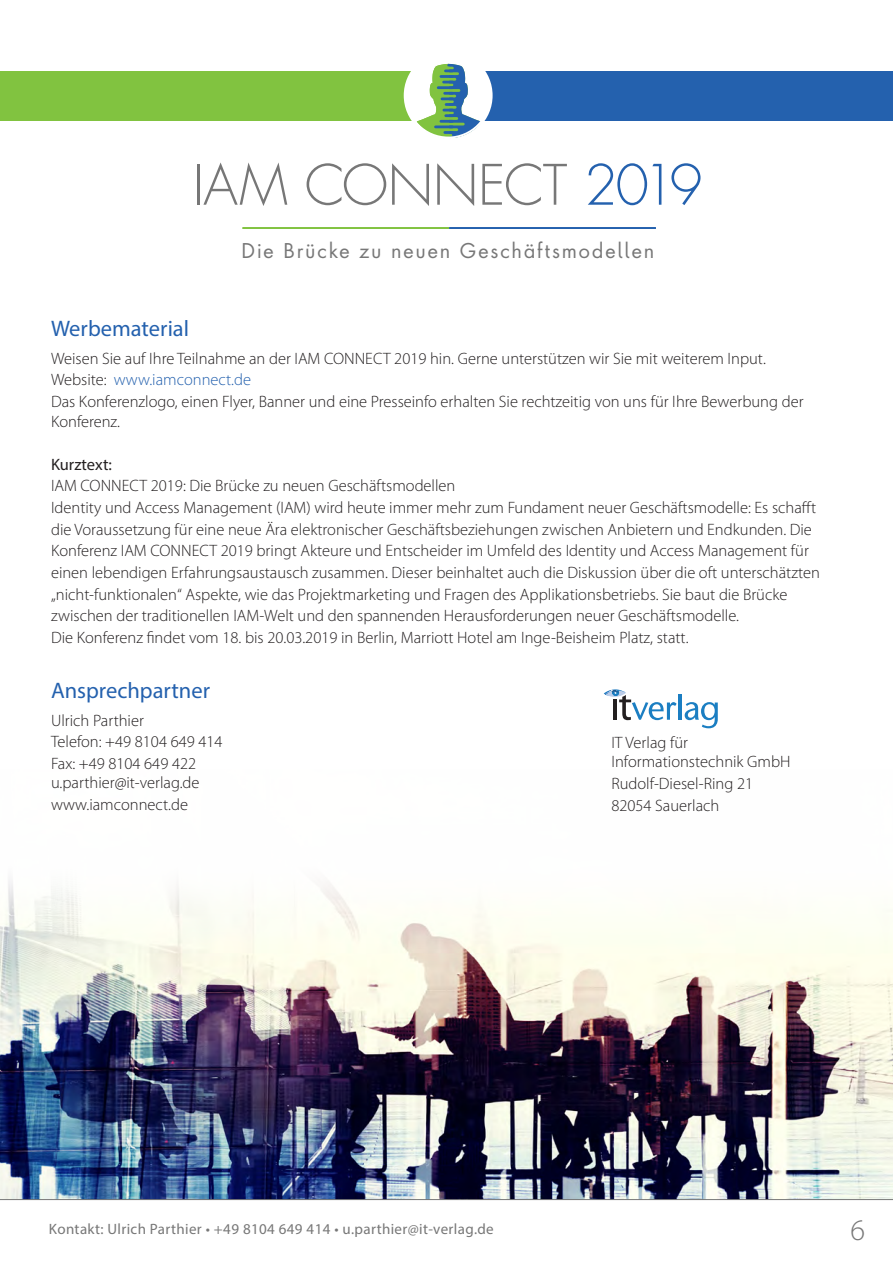
<style>
.page{position:relative;width:893px;height:1263px;background:#fff}
.page>*{position:absolute;margin:0;border:0;box-sizing:border-box;transform-origin:0 0}
.t1{font:300 54.15px "Futura LT Pro";letter-spacing:-.025em;color:#777}
.t2{font:300 30px "Myriad Pro";color:#777}
.ZÜ_15pt{font:22.5px "Myriad Pro";color:#2461ae}
.t3{font:19.8px "Futura ND Alt";letter-spacing:.08em;color:#777}
.Fließtext_11pt{font:300 16.5px/19.5px "Myriad Pro";color:#231f20}
.Fließtext_11pt-2{font:300 16.5px "Myriad Pro";color:#2461ae}
.Fließtext_11pt-3{font:16.5px "Myriad Pro";color:#231f20}
.t4{font:15px "Myriad Pro";letter-spacing:.025em;color:#777}
.s1{color:#2461ae}
.s2{color:#231f20}
</style>
<div class="page">
<div style="left:437px;top:71px;width:456px;height:50px;background:#2461ae"></div>
<div style="left:0;top:71px;width:450px;height:50px;background:#81c340"></div>
<div style="left:406px;top:53px;width:84px;height:85px;background:#fff;border-radius:50%"></div>
<div style="left:404px;top:51px;width:89px;height:89px;border:5px solid #fff;border-radius:50%"></div>
<svg style="left:413px;top:62px;width:71px;height:78px"></svg>
<div style="left:405px;top:52px;width:86px;height:86px;border:2px solid #fff;border-radius:50%"></div>
<hr style="left:243px;top:227px;width:206px;height:2px;background:#81c340">
<hr style="left:449px;top:227px;width:207px;height:2px;background:#2461ae">
<img style="left:0;top:880px;width:893px;height:319px">
<hr style="left:0;top:1199px;width:893px;height:1px;background:#777">
<hr style="left:678px;top:694px;width:4px;height:26px;background:#1b7ec2">
<svg style="left:685px;top:702px;width:33px;height:26px"></svg>
<svg style="left:604px;top:689px;width:73px;height:31px"></svg>
<h1 class="t1" style="left:193px;top:150px;width:512px">IAM CONNECT <span class="s1">2019</span></h1>
<p class="t3" style="left:241px;top:236px;width:415px">Die Brücke zu neuen Geschäftsmodellen</p>
<p class="ZÜ_15pt" style="left:51px;top:314px;width:140px">Werbematerial</p>
<p class="Fließtext_11pt" style="left:51px;top:348px;width:716px">Weisen Sie auf Ihre Teilnahme an der IAM CONNECT 2019 hin. Gerne unterstützen wir Sie mit weiterem Input.</p>
<p class="Fließtext_11pt-2" style="left:51px;top:370px;width:201px"><span class="s2">Website:</span> www.iamconnect.de</p>
<p class="Fließtext_11pt" style="left:51px;top:392px;width:754px">Das Konferenzlogo, einen Flyer, Banner und eine Presseinfo erhalten Sie rechtzeitig von uns für Ihre Bewerbung der<br>Konferenz.</p>
<p class="Fließtext_11pt-3" style="left:51px;top:454px;width:62px">Kurztext:</p>
<p class="Fließtext_11pt" style="left:51px;top:476px;width:406px">IAM CONNECT 2019: Die Brücke zu neuen Geschäftsmodellen</p>
<p class="Fließtext_11pt" style="left:51px;top:498px;width:767px">Identity und Access Management (IAM) wird heute immer mehr zum Fundament neuer Geschäftsmodelle: Es schafft</p>
<p class="Fließtext_11pt" style="left:51px;top:519px;width:762px">die Voraussetzung für eine neue Ära elektronischer Geschäftsbeziehungen zwischen Anbietern und Endkunden. Die</p>
<p class="Fließtext_11pt" style="left:51px;top:541px;width:759px">Konferenz IAM CONNECT 2019 bringt Akteure und Entscheider im Umfeld des Identity und Access Management für</p>
<p class="Fließtext_11pt" style="left:51px;top:563px;width:770px">einen lebendigen Erfahrungsaustausch zusammen. Dieser beinhaltet auch die Diskussion über die oft unterschätzten</p>
<p class="Fließtext_11pt" style="left:51px;top:584px;width:738px">„nicht-funktionalen“ Aspekte, wie das Projektmarketing und Fragen des Applikationsbetriebs. Sie baut die Brücke</p>
<p class="Fließtext_11pt" style="left:51px;top:606px;width:689px">zwischen der traditionellen IAM-Welt und den spannenden Herausforderungen neuer Geschäftsmodelle.</p>
<p class="Fließtext_11pt" style="left:51px;top:627px;width:639px">Die Konferenz findet vom 18. bis 20.03.2019 in Berlin, Marriott Hotel am Inge-Beisheim Platz, statt.</p>
<p class="ZÜ_15pt" style="left:51px;top:676px;width:160px">Ansprechpartner</p>
<p class="Fließtext_11pt" style="left:51px;top:710px;width:94px">Ulrich Parthier</p>
<p class="Fließtext_11pt" style="left:51px;top:732px;width:173px">Telefon: +49 8104 649 414</p>
<p class="Fließtext_11pt" style="left:51px;top:753px;width:150px">Fax: +49 8104 649 422 u.parthier@it-verlag.de</p>
<p class="Fließtext_11pt" style="left:51px;top:795px;width:139px">www.iamconnect.de</p>
<p class="Fließtext_11pt" style="left:611px;top:732px;width:181px">IT Verlag für<br>Informationstechnik GmbH</p>
<p class="Fließtext_11pt" style="left:611px;top:774px;width:143px">Rudolf-Diesel-Ring 21</p>
<p class="Fließtext_11pt" style="left:611px;top:795px;width:109px">82054 Sauerlach</p>
<p class="t4" style="left:49px;top:1219px;width:446px">Kontakt: Ulrich Parthier • +49 8104 649 414 • u.parthier@it-verlag.de</p>
<p class="t2" style="left:850px;top:1212px;width:16px">6</p>
</div>
